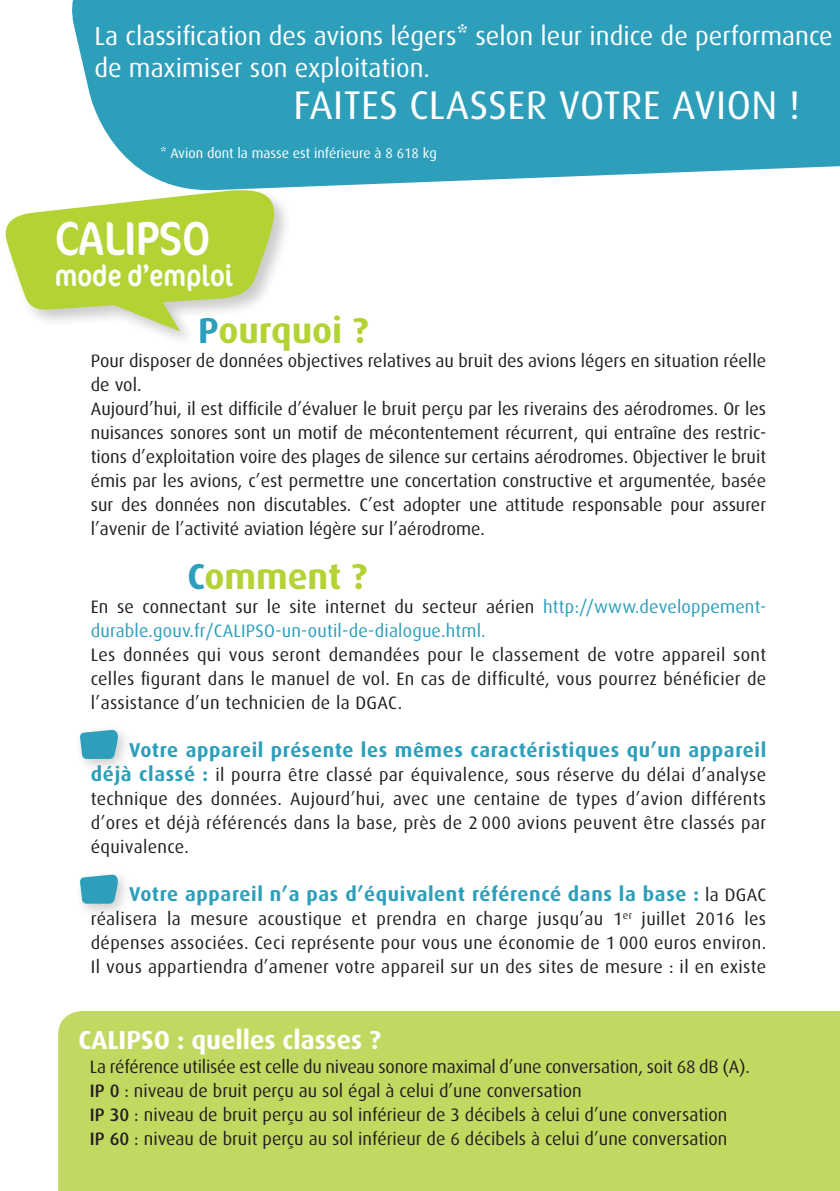
<style>
.page{position:relative;width:840px;height:1191px;background:#fff}
.page>*{position:absolute;margin:0;border:0;box-sizing:border-box;transform-origin:0 0}
.t1{font:condensed 48px "Cocon";color:#fff}
.t2{font:40px "Dax OT";letter-spacing:.01em;color:#fff}
.t3{font:700 36px "Dax OT";color:#b3d234}
.t4{font:condensed 30px "Cocon";color:#fff}
.t5{font:26px/32px "Dax OT";color:#fff}
.t6{font:700 26px "Dax OT";color:#fff}
.t7{font:700 20px "Dax OT";letter-spacing:.03em;color:#2d9fbb}
.t8{font:18px/24px "Dax OT";color:#231f20;text-align:justify}
.t9{font:18px/24px "Dax OT";letter-spacing:.01em;color:#2d9fbb}
.t10{font:14px "Dax OT";color:#fff}
.s1{font-weight:500}
.s2{color:#2d9fbb}
.s3{color:#231f20}
.s4{font-weight:700;font-size:20px;color:#2d9fbb}
.s5{font-weight:400;font-size:18px;color:#231f20}
</style>
<div class="page">
<svg style="left:72px;top:0;width:767px;height:188px;background:#3da6c0"></svg>
<div style="left:58px;top:1011px;width:781px;height:180px;background:#c2d961"></div>
<div style="left:3px;top:187px;width:289px;height:162px;background:#231f20;opacity:.23"></div>
<svg style="left:3px;top:189px;width:271px;height:142px"></svg>
<div style="left:74px;top:868px;width:58px;height:50px;background:#231f20;opacity:.23"></div>
<svg style="left:80px;top:874px;width:38px;height:29px"></svg>
<div style="left:74px;top:723px;width:58px;height:51px;background:#231f20;opacity:.23"></div>
<svg style="left:80px;top:730px;width:38px;height:29px"></svg>
<h3 class="t5" style="left:94px;top:20px;width:739px">La classification des avions légers<span class="s1">*</span> selon leur indice de performance de maximiser son exploitation.</h3>
<h2 class="t2" style="left:293px;top:83px;width:507px">Faites classer votre avion !</h2>
<p class="t10" style="left:160px;top:146px;width:278px"><span class="s1">*</span> Avion dont la masse est inférieure à 8 618 kg</p>
<h1 class="t1" style="left:55px;top:211px;width:157px">CALIPSO</h1>
<h3 class="t4" style="left:55px;top:258px;width:180px">mode d’emploi</h3>
<h3 class="t3" style="left:198px;top:310px;width:171px"><span class="s2">P</span>ourquoi ?</h3>
<p class="t8" style="left:91px;top:349px;width:676px;text-align:left">Pour disposer de données objectives relatives au bruit des avions légers en situation réelle de vol.<br>Aujourd’hui, il est difficile d’évaluer le bruit perçu par les riverains des aérodromes. Or les nuisances sonores sont un motif de mécontentement récurrent, qui entraîne des restric&shy;tions d’exploitation voire des plages de silence sur certains aérodromes. Objectiver le bruit émis par les avions, c’est permettre une concertation constructive et argumentée, basée sur des données non discutables. C’est adopter une attitude responsable pour assurer l’avenir de l’activité aviation légère sur l’aérodrome.</p>
<h3 class="t3" style="left:187px;top:556px;width:181px"><span class="s2">C</span>omment ?</h3>
<p class="t9" style="left:91px;top:594px;width:676px"><span class="s3">En se connectant sur le site internet du secteur aérien</span> http://www.developpement&shy;durable.gouv.fr/CALI PSO-un-outil-de-dialogue.html.</p>
<p class="t8" style="left:91px;top:642px;width:676px">Les données qui vous seront demandées pour le classement de votre appareil sont celles figurant dans le manuel de vol. En cas de difficulté, vous pourrez bénéficier de l’assistance d’un technicien de la DGAC.</p>
<p class="t7" style="left:129px;top:738px;width:638px">Votre appareil présente les mêmes caractéristiques qu’un appareil</p>
<p class="t8" style="left:91px;top:762px;width:676px"><span class="s4">déjà classé :</span> il pourra être classé par équivalence, sous réserve du délai d’analyse technique des données. Aujourd’hui, avec une centaine de types d’avion différents d’ores et déjà référencés dans la base, près de 2 000 avions peuvent être classés par équivalence.</p>
<p class="t7" style="left:129px;top:882px;width:638px">Votre appareil n’a pas d’équivalent référencé dans la base : <span class="s5">la DGAC</span></p>
<p class="t8" style="left:91px;top:906px;width:676px">réalisera la mesure acoustique et prendra en charge jusqu’au 1<sup>er</sup> juillet 2016 les dépenses associées. Ceci représente pour vous une économie de 1 000 euros environ.<br>I l vous appartiendra d’amener votre appareil sur un des sites de mesure : il en existe</p>
<h3 class="t6" style="left:79px;top:1025px;width:303px">CALIPSO : quelles classes ?</h3>
<p class="t8" style="left:90px;top:1054px;width:661px;text-align:left">La référence utilisée est celle du niveau sonore maximal d’une conversation, soit 68 dB (A).<br><span class="s1">IP 0</span> : niveau de bruit perçu au sol égal à celui d’une conversation<br><span class="s1">IP 30</span> : niveau de bruit perçu au sol inférieur de 3 décibels à celui d’une conversation<br><span class="s1">IP 60</span> : niveau de bruit perçu au sol inférieur de 6 décibels à celui d’une conversation</p>
</div>
